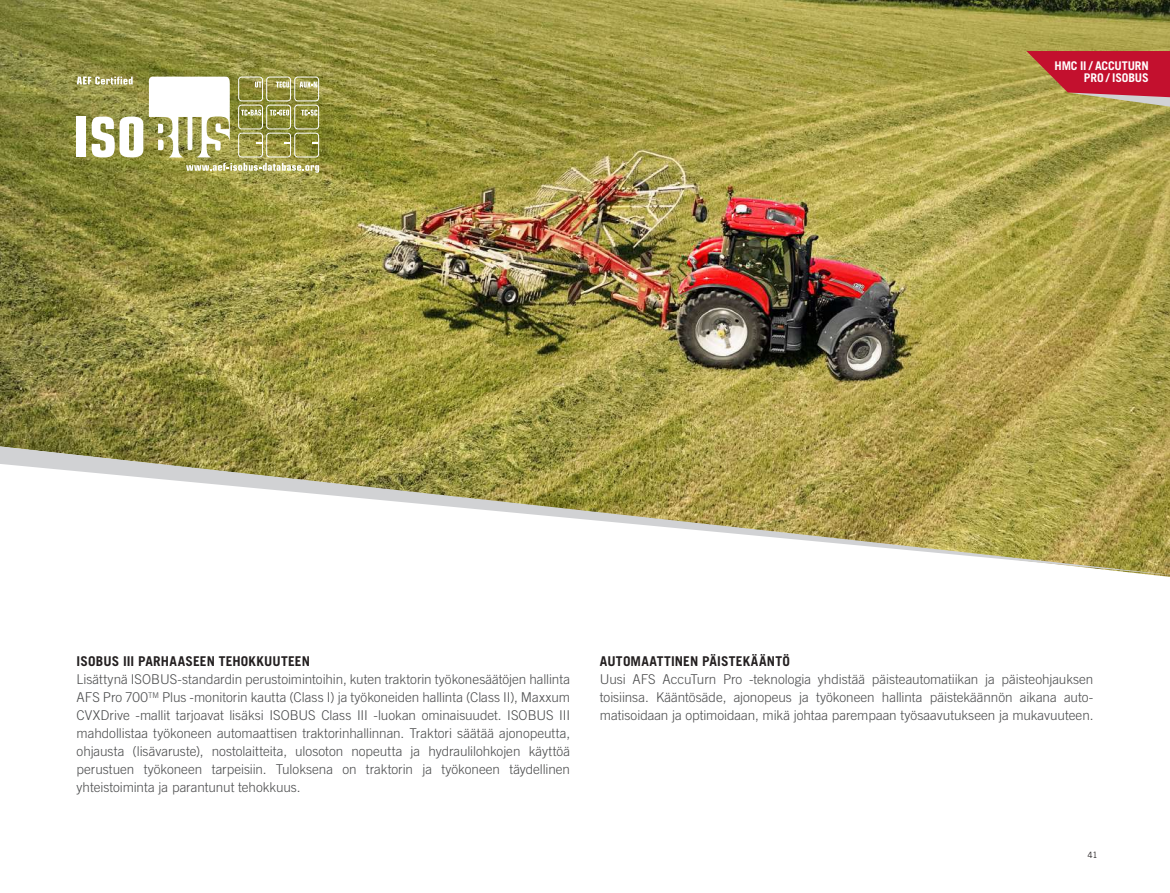
<style>
.page{position:relative;width:1170px;height:893px;background:#fff}
.page>*{position:absolute;margin:0;border:0;box-sizing:border-box;transform-origin:0 0}
.t1{font:700 15px/15px "Trade Gothic LT Pro";letter-spacing:-.015em;color:#fff}
.t2{font:300 13.5px/18px "Trade Gothic LT Pro";letter-spacing:-.005em;color:#4b4c4d;text-align:justify}
.t3{font:700 13.5px "Trade Gothic LT Pro";letter-spacing:.01em;color:#231f20}
.t4{font:700 12px/12px "Trade Gothic LT Pro";letter-spacing:-.015em;color:#fff;text-align:right}
.t5{font:8.7px "Trade Gothic LT Pro";color:#231f20}
</style>
<div class="page">
<img style="left:0;top:0;width:1169px;height:577px">
<svg style="left:1026px;top:51px;width:143px;height:56px;background:#be4540"></svg>
<div style="left:77px;top:117px;width:9px;height:40px;background:#fff"></div>
<svg style="left:92px;top:117px;width:51px;height:40px"></svg>
<svg style="left:77px;top:77px;width:56px;height:8px"></svg>
<svg style="left:149px;top:76px;width:170px;height:97px"></svg>
<svg style="left:0;top:446px;width:1169px;height:129px"></svg>
<p class="t1" style="left:1067px;top:57px;width:66px">ADVANCED<br>FARMING</p>
<p class="t4" style="left:1054px;top:60px;width:96px">HMC II / ACCUTURN<br>PRO / ISOBUS</p>
<p class="t3" style="left:77px;top:653px;width:235px">ISOBUS III PARHAASEEN TEHOKKUUTEEN</p>
<p class="t2" style="left:77px;top:670px;width:495px">Lisättynä ISOBUS-standardin perustoimintoihin, kuten traktorin työkonesäätöjen hallinta AFS Pro 700<sup>TM</sup> Plus -monitorin kautta (Class I) ja työkoneiden hallinta (Class II), Maxxum CVXDrive -mallit tarjoavat lisäksi ISOBUS Class III -luokan ominaisuudet. ISOBUS III mahdollistaa työkoneen automaattisen traktorinhallinnan. Traktori säätää ajonopeutta, ohjausta (lisävaruste), nostolaitteita, ulosoton nopeutta ja hydraulilohkojen käyttöä perustuen työkoneen tarpeisiin. Tuloksena on traktorin ja työkoneen täydellinen yhteistoiminta ja parantunut tehokkuus.</p>
<p class="t3" style="left:600px;top:653px;width:191px">AUTOMAATTINEN PÄISTEKÄÄNTÖ</p>
<p class="t2" style="left:600px;top:670px;width:495px">Uusi AFS AccuTurn Pro -teknologia yhdistää päisteautomatiikan ja päisteohjauksen toisiinsa. Kääntösäde, ajonopeus ja työkoneen hallinta päistekäännön aikana auto&shy;matisoidaan ja optimoidaan, mikä johtaa parempaan työsaavutukseen ja mukavuuteen.</p>
<p class="t5" style="left:1087px;top:849px;width:12px">41</p>
</div>
